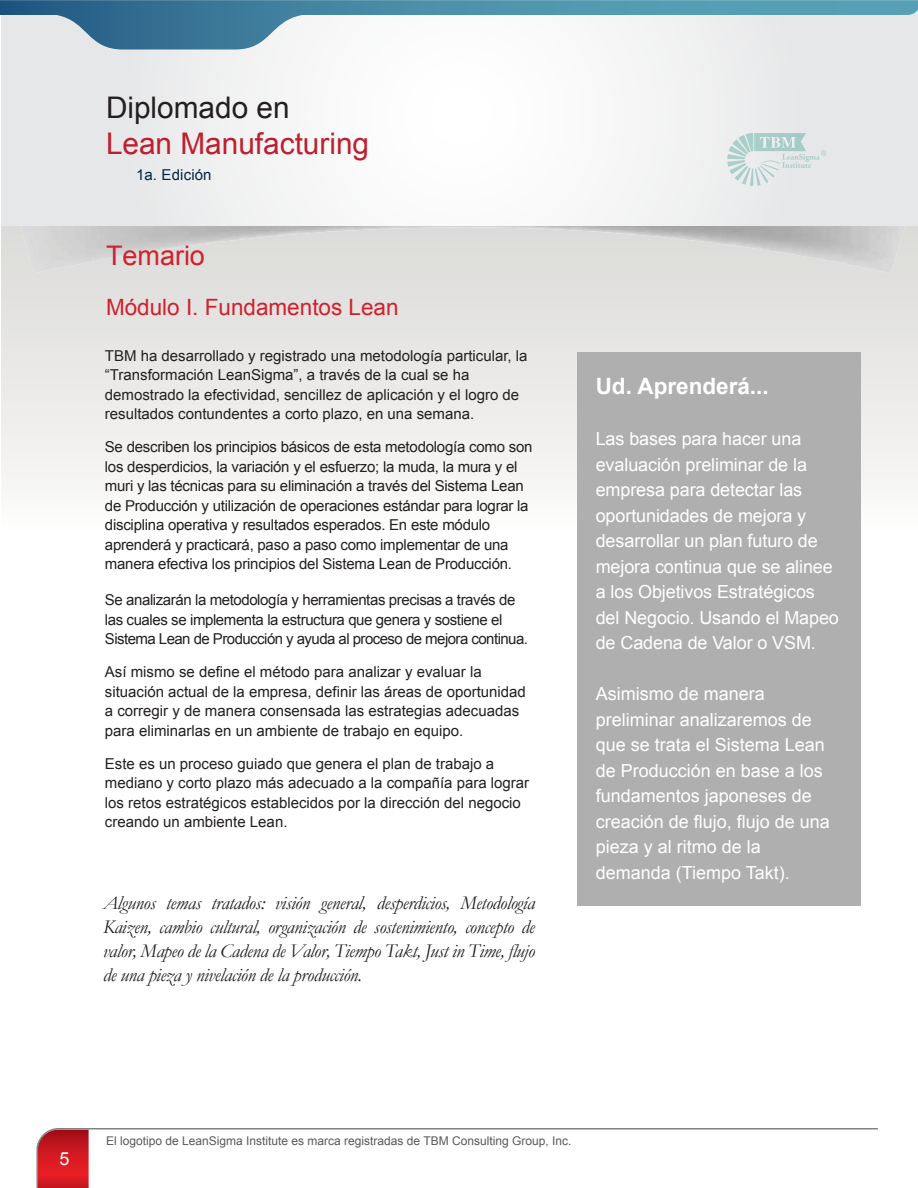
<style>
.page{position:relative;width:918px;height:1188px;background:#fff}
.page>*{position:absolute;margin:0;border:0;box-sizing:border-box;transform-origin:0 0}
.t1{font:29.7px "Arial";color:#be1e2d}
.t2{font:29.7px "Arial";color:#231f20}
.t3{font:27px "Arial";color:#d0202e}
.t4{font:22.5px "Arial";color:#d0202e}
.t5{font:700 22.5px "Arial";color:#fff}
.t6{font:italic 19.5px/24px "Garamond";letter-spacing:-.015em;color:#231f20;text-align:justify}
.t7{font:18px/25.5px "Arial";letter-spacing:-.005em;color:#fff}
.t8{font:15px/19.5px "Arial";color:#231f20}
.t9{font:15px/19.5px "Arial";letter-spacing:-.025em;color:#231f20}
.t10{font:15px "Arial";letter-spacing:.01em;color:#002545}
.t11{font:12px "Arial";color:#58595b}
</style>
<div class="page">
<svg style="left:1px;top:226px;width:917px;height:255px"></svg>
<img style="left:17px;top:226px;width:891px;height:47px">
<div style="left:1px;top:4px;width:917px;height:222px;background:linear-gradient(to right,#f0f1f2,#f1f1f2)"></div>
<svg style="left:0;top:0;width:918px;height:50px"></svg>
<svg style="left:36px;top:1128px;width:842px;height:60px"></svg>
<div style="left:577px;top:352px;width:284px;height:554px;background:#aeafae"></div>
<svg style="left:727px;top:133px;width:99px;height:53px;background:#d4e0df"></svg>
<h1 class="t2" style="left:106px;top:89px;width:185px">Diplomado en</h1>
<h1 class="t1" style="left:106px;top:124px;width:265px">Lean Manufacturing</h1>
<p class="t10" style="left:136px;top:165px;width:77px">1a. Edición</p>
<h2 class="t3" style="left:106px;top:238px;width:101px">Temario</h2>
<h3 class="t4" style="left:106px;top:292px;width:294px">Módulo I. Fundamentos Lean</h3>
<p class="t8" style="left:105px;top:346px;width:424px">TBM ha desarrollado y registrado una metodología particular, la “Transformación LeanSigma”, a través de la cual se ha demostrado la efectividad, sencillez de aplicación y el logro de resultados contundentes a corto plazo, en una semana.</p>
<p class="t8" style="left:105px;top:438px;width:429px">Se describen los principios básicos de esta metodología como son los desperdicios, la variación y el esfuerzo; la muda, la mura y el muri y las técnicas para su eliminación a través del Sistema Lean de Producción y utilización de operaciones estándar para lograr la disciplina operativa y resultados esperados. En este módulo aprenderá y practicará, paso a paso como implementar de una manera efectiva los principios del Sistema Lean de Producción.</p>
<p class="t9" style="left:105px;top:591px;width:425px">Se analizarán la metodología y herramientas precisas a través de las cuales se implementa la estructura que genera y sostiene el<br>Sistema Lean de Producción y ayuda al proceso de mejora continua.</p>
<p class="t8" style="left:105px;top:663px;width:423px">Así mismo se define el método para analizar y evaluar la situación actual de la empresa, definir las áreas de oportunidad a corregir y de manera consensada las estrategias adecuadas para eliminarlas en un ambiente de trabajo en equipo.</p>
<p class="t8" style="left:105px;top:754px;width:426px">Este es un proceso guiado que genera el plan de trabajo a mediano y corto plazo más adecuado a la compañía para lograr los retos estratégicos establecidos por la dirección del negocio creando un ambiente Lean.</p>
<p class="t6" style="left:103px;top:891px;width:433px">Algunos temas tratados: visión general, desperdicios, Metodología Kaizen, cambio cultural, organización de sostenimiento, concepto de valor, Mapeo de la Cadena de Valor, Tiempo Takt, Just in Time, flujo de una pieza y nivelación de la producción.</p>
<h3 class="t5" style="left:596px;top:371px;width:174px">Ud. Aprenderá...</h3>
<p class="t7" style="left:596px;top:426px;width:245px">Las bases para hacer una evaluación preliminar de la empresa para detectar las oportunidades de mejora y desarrollar un plan futuro de mejora continua que se alinee a los Objetivos Estratégicos del Negocio. Usando el Mapeo de Cadena de Valor o VSM.</p>
<p class="t7" style="left:596px;top:681px;width:236px">Asimismo de manera preliminar analizaremos de que se trata el Sistema Lean de Producción en base a los fundamentos japoneses de creación de flujo, flujo de una pieza y al ritmo de la demanda (Tiempo Takt).</p>
<p class="t7" style="left:59px;top:1146px;width:12px">5</p>
<p class="t11" style="left:106px;top:1133px;width:467px">El logotipo de LeanSigma Institute es marca registradas de TBM Consulting Group, Inc.</p>
</div>
